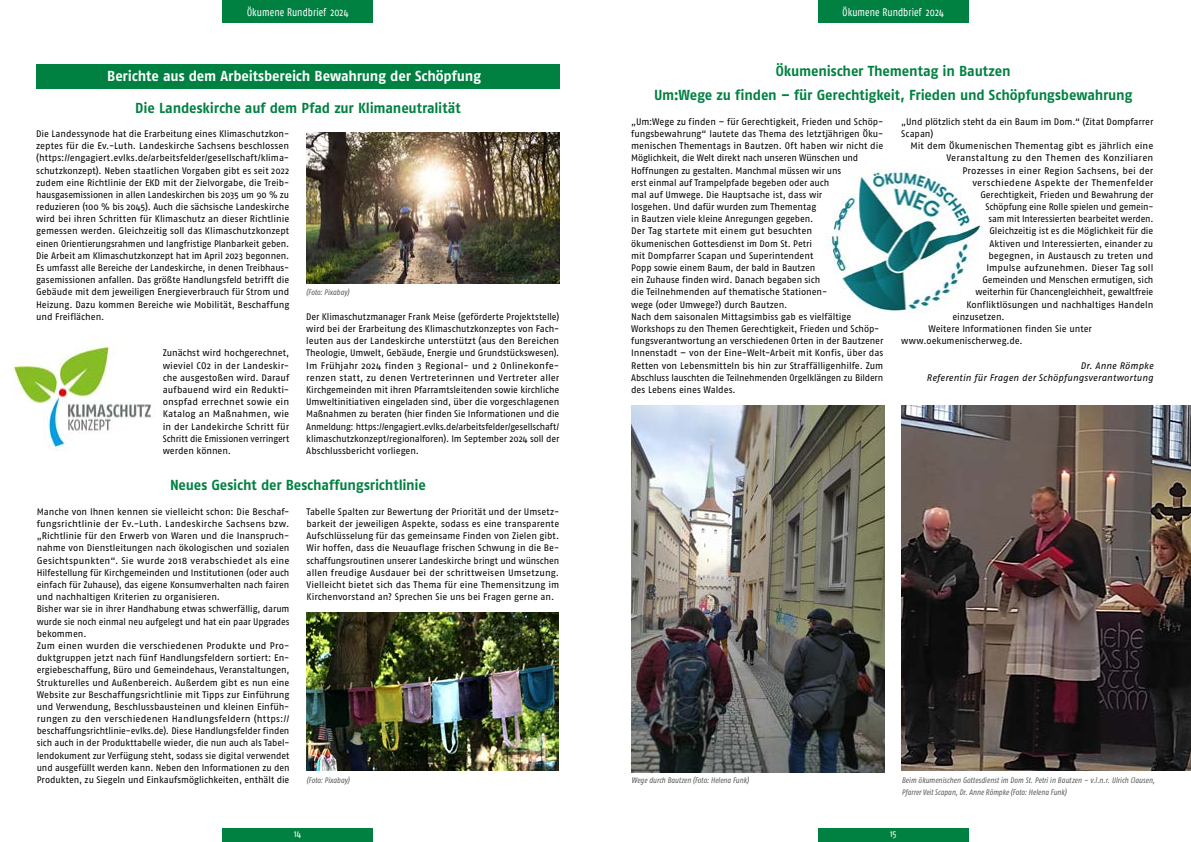
<style>
.page{position:relative;width:1191px;height:842px;background:#fff}
.page>*{position:absolute;margin:0;border:0;box-sizing:border-box;transform-origin:0 0}
.t1{font:700 14.5px/24.4px "Fago No";letter-spacing:-.015em;color:#008142;text-align:center;scale:.96 1}
.t2{font:700 14.5px "Fago No";letter-spacing:-.01em;color:#fff;scale:.96 1}
.t3{font:11px "Fago Co";letter-spacing:.01em;color:#fff;scale:.96 1}
.t4{font:10px "Fago Co";color:#fff;scale:.96 1}
.t5{font:9.5px/12.2px "Fago No";letter-spacing:-.005em;color:#000}
.t6{font:9.5px "Fago No";letter-spacing:-.005em;color:#000;scale:.96 1}
.t7{font:9.5px "Fago No";letter-spacing:.015em;color:#000}
.t8{font:italic 9.5px/12.2px "Fago No";letter-spacing:.02em;color:#000;text-align:right}
.t9{font:9.5px "Fago No";letter-spacing:-.005em;color:#000;scale:.95 1}
.t10{font:italic 8px/12.2px "Fago Co";letter-spacing:.005em;color:#565655}
</style>
<div class="page">
<div style="left:222px;top:828px;width:151px;height:14px;background:#008142"></div>
<div style="left:818px;top:828px;width:150px;height:14px;background:#008142"></div>
<div style="left:222px;top:0;width:151px;height:23px;background:#008142"></div>
<div style="left:818px;top:0;width:150px;height:23px;background:#008142"></div>
<div style="left:36px;top:64px;width:524px;height:24px;background:#008142"></div>
<img style="left:306px;top:132px;width:254px;height:151px">
<img style="left:13px;top:345px;width:141px;height:106px">
<img style="left:818px;top:154px;width:166px;height:166px;border-radius:83px">
<img style="left:901px;top:405px;width:290px;height:366px">
<img style="left:631px;top:405px;width:253px;height:368px">
<img style="left:307px;top:612px;width:252px;height:159px">
<p class="t3" style="left:247px;top:6px;width:107px">Ökumene Rundbrief 2024</p>
<p class="t3" style="left:842px;top:6px;width:107px">Ökumene Rundbrief 2024</p>
<h1 class="t2" style="left:107px;top:67px;width:391px">Berichte aus dem Arbeitsbereich Bewahrung der Schöpfung</h1>
<h1 class="t1" style="left:135px;top:95px;width:340px">Die Landeskirche auf dem Pfad zur Klimaneutralität</h1>
<p class="t5" style="left:36px;top:127px;width:255px">Die Landessynode hat die Erarbeitung eines Klimaschutzkon&shy;zeptes für die Ev.-Luth. Landeskirche Sachsens beschlossen (https://engagiert.evlks.de/arbeitsfelder/gesellschaft/klima&shy;schutzkonzept). Neben staatlichen Vorgaben gibt es seit 2022 zudem eine Richtlinie der EKD mit der Zielvorgabe, die Treib&shy;hausgasemissionen in allen Landeskirchen bis 2035 um 90 % zu reduzieren (100 % bis 2045). Auch die sächsische Landeskirche wird bei ihren Schritten für Klimaschutz an dieser Richtlinie gemessen werden. Gleichzeitig soll das Klimaschutzkonzept einen Orientierungsrahmen und langfristige Planbarkeit geben.<br>Die Arbeit am Klimaschutzkonzept hat im April 2023 begonnen.<br>Es umfasst alle Bereiche der Landeskirche, in denen Treibhaus&shy;gasemissionen anfallen. Das größte Handlungsfeld betrifft die Gebäude mit dem jeweiligen Energieverbrauch für Strom und Heizung. Dazu kommen Bereiche wie Mobilität, Beschaffung und Freiflächen.</p>
<p class="t5" style="left:163px;top:347px;width:128px;text-align:justify">Zunächst wird hochgerechnet, wieviel CO2 in der Landeskir&shy;che ausgestoßen wird. Darauf aufbauend wird ein Redukti&shy;onspfad errechnet sowie ein Katalog an Maßnahmen, wie in der Landekirche Schritt für Schritt die Emissionen verringert werden können.</p>
<p class="t10" style="left:306px;top:286px;width:45px">(Foto: Pixabay)</p>
<p class="t5" style="left:306px;top:310px;width:255px;text-align:justify">Der Klimaschutzmanager Frank Meise (geförderte Projektstelle) wird bei der Erarbeitung des Klimaschutzkonzeptes von Fach&shy;leuten aus der Landeskirche unterstützt (aus den Bereichen Theologie, Umwelt, Gebäude, Energie und Grundstückswesen).<br>Im Frühjahr 2024 finden 3 Regional- und 2 Onlinekonfe&shy;renzen statt, zu denen Vertreterinnen und Vertreter aller Kirchgemeinden mit ihren Pfarramtsleitenden sowie kirchliche Umweltinitiativen eingeladen sind, über die vorgeschlagenen Maßnahmen zu beraten (hier finden Sie Informationen und die Anmeldung: https://engagiert.evlks.de/arbeitsfelder/gesellschaft/ klimaschutzkonzept/regionalforen). Im September 2024 soll der Abschlussbericht vorliegen.</p>
<h1 class="t1" style="left:654px;top:59px;width:500px">Ökumenischer Thementag in Bautzen<br>Um:Wege zu finden – für Gerechtigkeit, Frieden und Schöpfungsbewahrung</h1>
<p class="t5" style="left:631px;top:115px;width:254px">„Um:Wege zu finden – für Gerechtigkeit, Frieden und Schöp&shy;fungsbewahrung“ lautete das Thema des letztjährigen Öku&shy;menischen Thementags in Bautzen. Oft haben wir nicht die Möglichkeit, die Welt direkt nach unseren Wünschen und Hoffnungen zu gestalten. Manchmal müssen wir uns<br>erst einmal auf Trampelpfade begeben oder auch<br>mal auf Umwege. Die Hauptsache ist, dass wir<br>losgehen. Und dafür wurden zum Thementag<br>in Bautzen viele kleine Anregungen gegeben.<br>Der Tag startete mit einem gut besuchten<br>ökumenischen Gottesdienst im Dom St. Petri<br>mit Dompfarrer Scapan und Superintendent<br>Popp sowie einem Baum, der bald in Bautzen<br>ein Zuhause finden wird. Danach begaben sich<br>die Teilnehmenden auf thematische Stationen-<br>wege (oder Umwege?) durch Bautzen.<br>Nach dem saisonalen Mittagsimbiss gab es vielfältige Workshops zu den Themen Gerechtigkeit, Frieden und Schöp&shy;fungsverantwortung an verschiedenen Orten in der Bautzener Innenstadt – von der Eine-Welt-Arbeit mit Konfis, über das Retten von Lebensmitteln bis hin zur Straffälligenhilfe. Zum Abschluss lauschten die Teilnehmenden Orgelklängen zu Bildern des Lebens eines Waldes.</p>
<p class="t5" style="left:901px;top:115px;width:253px">„Und plötzlich steht da ein Baum im Dom.“ (Zitat Dompfarrer<br>Scapan)</p>
<p class="t5" style="left:910px;top:140px;width:245px">Mit dem Ökumenischen Thementag gibt es jährlich eine</p>
<p class="t7" style="left:946px;top:153px;width:208px">Veranstaltung zu den Themen des Konziliaren</p>
<p class="t5" style="left:962px;top:164px;width:192px">Prozesses in einer Region Sachsens, bei der</p>
<p class="t7" style="left:972px;top:177px;width:182px">verschiedene Aspekte der Themenfelder</p>
<p class="t5" style="left:980px;top:188px;width:175px">Gerechtigkeit, Frieden und Bewahrung der</p>
<p class="t6" style="left:985px;top:201px;width:177px">Schöpfung eine Rolle spielen und gemein-</p>
<p class="t9" style="left:988px;top:214px;width:175px">sam mit Interessierten bearbeitet werden.</p>
<p class="t5" style="left:989px;top:225px;width:165px">Gleichzeitig ist es die Möglichkeit für die</p>
<p class="t5" style="left:989px;top:237px;width:165px">Aktiven und Interessierten, einander zu</p>
<p class="t5" style="left:988px;top:249px;width:166px">begegnen, in Austausch zu treten und</p>
<p class="t5" style="left:986px;top:261px;width:168px">Impulse aufzunehmen. Dieser Tag soll</p>
<p class="t6" style="left:982px;top:274px;width:180px">Gemeinden und Menschen ermutigen, sich</p>
<p class="t6" style="left:975px;top:287px;width:187px">weiterhin für Chancengleichheit, gewaltfreie</p>
<p class="t5" style="left:966px;top:298px;width:188px">Konfliktlösungen und nachhaltiges Handeln</p>
<p class="t5" style="left:952px;top:310px;width:54px">einzusetzen.</p>
<p class="t5" style="left:928px;top:322px;width:165px">Weitere Informationen finden Sie unter</p>
<p class="t5" style="left:901px;top:335px;width:123px">www.oekumenischerweg.de.</p>
<p class="t8" style="left:926px;top:359px;width:228px">Dr. Anne Römpke<br>Referentin für Fragen der Schöpfungsverantwortung</p>
<h1 class="t1" style="left:170px;top:473px;width:268px">Neues Gesicht der Beschaffungsrichtlinie</h1>
<p class="t5" style="left:37px;top:505px;width:254px">Manche von Ihnen kennen sie vielleicht schon: Die Beschaf&shy;fungsrichtlinie der Ev.-Luth. Landeskirche Sachsens bzw. „Richtlinie für den Erwerb von Waren und die Inanspruch&shy;nahme von Dienstleitungen nach ökologischen und sozialen Gesichtspunkten“. Sie wurde 2018 verabschiedet als eine Hilfestellung für Kirchgemeinden und Institutionen (oder auch einfach für Zuhause), das eigene Konsumverhalten nach fairen und nachhaltigen Kriterien zu organisieren.<br>Bisher war sie in ihrer Handhabung etwas schwerfällig, darum wurde sie noch einmal neu aufgelegt und hat ein paar Upgrades bekommen.<br>Zum einen wurden die verschiedenen Produkte und Pro&shy;duktgruppen jetzt nach fünf Handlungsfeldern sortiert: En&shy;ergiebeschaffung, Büro und Gemeindehaus, Veranstaltungen, Strukturelles und Außenbereich. Außerdem gibt es nun eine Website zur Beschaffungsrichtlinie mit Tipps zur Einführung und Verwendung, Beschlussbausteinen und kleinen Einfüh&shy;rungen zu den verschiedenen Handlungsfeldern (https:// beschaffungsrichtlinie-evlks.de). Diese Handlungsfelder finden sich auch in der Produkttabelle wieder, die nun auch als Tabel&shy;lendokument zur Verfügung steht, sodass sie digital verwendet und ausgefüllt werden kann. Neben den Informationen zu den Produkten, zu Siegeln und Einkaufsmöglichkeiten, enthält die</p>
<p class="t5" style="left:306px;top:505px;width:254px;text-align:justify">Tabelle Spalten zur Bewertung der Priorität und der Umsetz&shy;barkeit der jeweiligen Aspekte, sodass es eine transparente Aufschlüsselung für das gemeinsame Finden von Zielen gibt.<br>Wir hoffen, dass die Neuauflage frischen Schwung in die Be&shy;schaffungsroutinen unserer Landeskirche bringt und wünschen allen freudige Ausdauer bei der schrittweisen Umsetzung.<br>Vielleicht bietet sich das Thema für eine Themensitzung im Kirchenvorstand an? Sprechen Sie uns bei Fragen gerne an.</p>
<p class="t10" style="left:306px;top:774px;width:45px">(Foto: Pixabay)</p>
<p class="t10" style="left:631px;top:774px;width:119px">Wege durch Bautzen (Foto: Helena Funk)</p>
<p class="t10" style="left:901px;top:774px;width:254px">Beim ökumenischen Gottesdienst im Dom St. Petri in Bautzen – v.l.n.r. Ulrich Clausen,<br>Pfarrer Veit Scapan, Dr. Anne Römpke (Foto: Helena Funk)</p>
<p class="t4" style="left:294px;top:827px;width:9px">14</p>
<p class="t4" style="left:890px;top:827px;width:8px">15</p>
</div>
